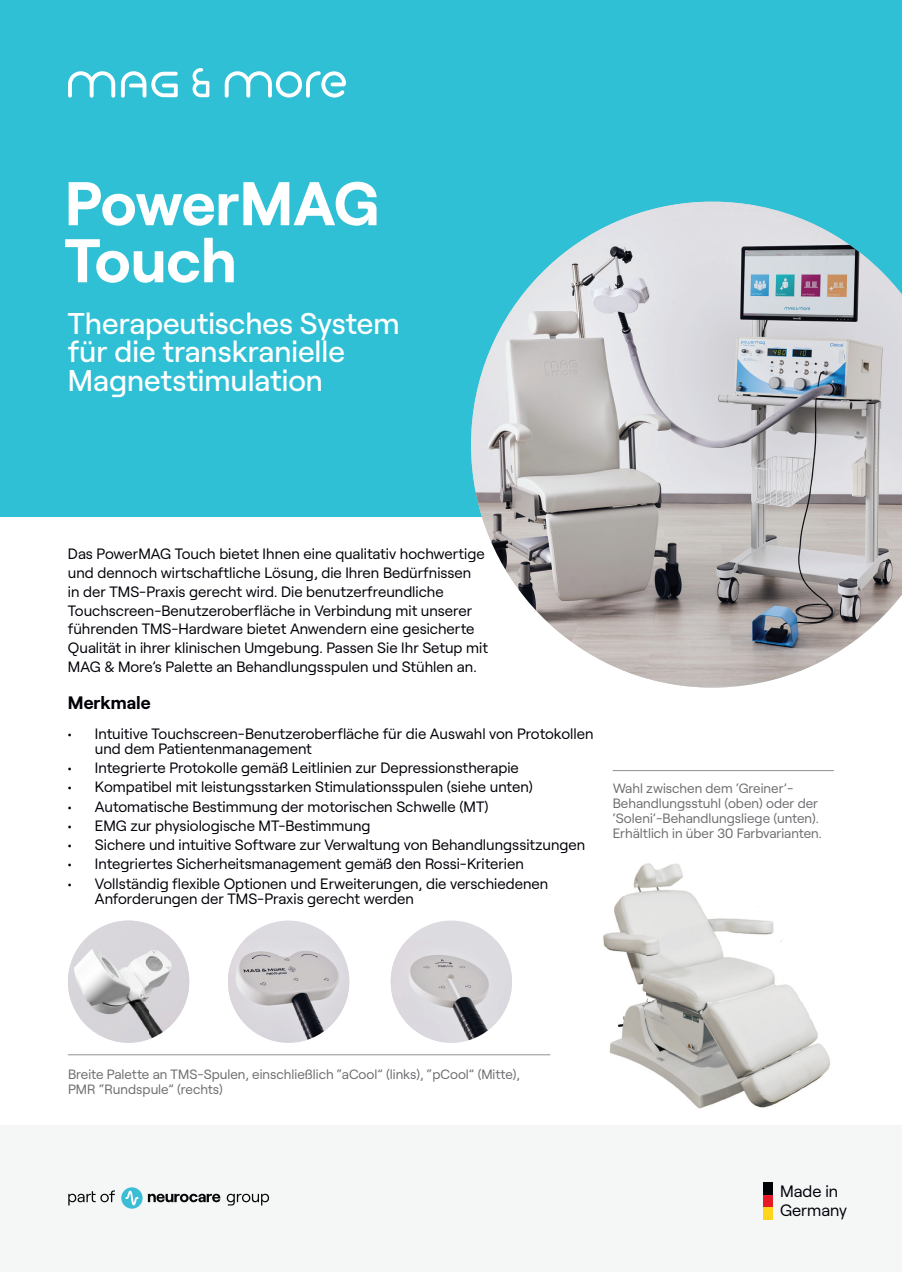
<style>
.page{position:relative;width:902px;height:1272px;background:#fff}
.page>*{position:absolute;margin:0;border:0;box-sizing:border-box;transform-origin:0 0}
.t1{font:700 61.5px/57px "Roobert";color:#fff}
.t2{font:500 30px/28px "Roobert";color:#fff}
.t3{font:700 18px "Roobert";color:#000008}
.t4{font:16.5px/18.8px "Roobert";color:#000008}
.t5{font:15px/18.8px "Roobert";color:#000008}
.t6{font:13.5px/15px "Roobert";color:#6c6d70}
</style>
<div class="page">
<div style="left:0;top:1125px;width:901px;height:146px;background:#f5f7f7"></div>
<div style="left:0;top:0;width:901px;height:516px;background:#30c0d5"></div>
<img style="left:471px;top:202px;width:430px;height:485px">
<img style="left:603px;top:863px;width:227px;height:246px">
<hr style="left:612px;top:770px;width:221px;height:1px;background:#909190">
<hr style="left:68px;top:1054px;width:482px;height:1px;background:#909190">
<svg style="left:68px;top:68px;width:278px;height:30px"></svg>
<div style="left:763px;top:1182px;width:10px;height:12px;background:#010407"></div>
<div style="left:763px;top:1194px;width:10px;height:13px;background:#e71b28"></div>
<div style="left:763px;top:1207px;width:10px;height:13px;background:#fed51d"></div>
<svg style="left:148px;top:1193px;width:72px;height:9px"></svg>
<div style="left:121px;top:1187px;width:22px;height:21px;background:#3bbdd6;border-radius:50%"></div>
<svg style="left:125px;top:1190px;width:13px;height:15px"></svg>
<svg style="left:227px;top:1193px;width:42px;height:12px"></svg>
<svg style="left:68px;top:1190px;width:47px;height:15px"></svg>
<svg style="left:68px;top:920px;width:121px;height:122px"></svg>
<img style="left:68px;top:920px;width:60px;height:53px">
<img style="left:149px;top:924px;width:40px;height:115px">
<img style="left:71px;top:1001px;width:57px;height:41px">
<div style="left:228px;top:920px;width:121px;height:122px;background:#dbdbe0;border-radius:50%"></div>
<img style="left:228px;top:935px;width:121px;height:107px">
<div style="left:390px;top:920px;width:122px;height:122px;background:#dbdbe0;border-radius:50%"></div>
<img style="left:390px;top:940px;width:122px;height:102px">
<h1 class="t1" style="left:65px;top:170px;width:316px">PowerMAG<br>Touch</h1>
<h2 class="t2" style="left:68px;top:307px;width:333px">Therapeutisches System für die transkranielle<br>Magnetstimulation</h2>
<p class="t5" style="left:68px;top:543px;width:421px">Das PowerMAG Touch bietet Ihnen eine qualitativ hochwertige und dennoch wirtschaftliche Lösung, die Ihren Bedürfnissen<br>in der TMS-Praxis gerecht wird. Die benutzerfreundliche Touchscreen-Benutzeroberfläche in Verbindung mit unserer führenden TMS-Hardware bietet Anwendern eine gesicherte Qualität in ihrer klinischen Umgebung. Passen Sie Ihr Setup mit MAG &amp; More’s Palette an Behandlungsspulen und Stühlen an.</p>
<p class="t3" style="left:68px;top:689px;width:84px">Merkmale</p>
<p class="t5" style="left:95px;top:724px;width:500px;line-height:15px;text-indent:-27px">• Intuitive Touchscreen-Benutzeroberfläche für die Auswahl von Protokollen und dem Patientenmanagement</p>
<p class="t5" style="left:68px;top:757px;width:452px">• Integrierte Protokolle gemäß Leitlinien zur Depressionstherapie</p>
<p class="t5" style="left:68px;top:776px;width:466px">• Kompatibel mit leistungsstarken Stimulationsspulen (siehe unten)</p>
<p class="t5" style="left:68px;top:795px;width:422px">• Automatische Bestimmung der motorischen Schwelle (MT)</p>
<p class="t5" style="left:68px;top:815px;width:304px">• EMG zur physiologische MT-Bestimmung</p>
<p class="t5" style="left:68px;top:834px;width:519px">• Sichere und intuitive Software zur Verwaltung von Behandlungssitzungen</p>
<p class="t5" style="left:68px;top:853px;width:457px">• Integriertes Sicherheitsmanagement gemäß den Rossi-Kriterien</p>
<p class="t5" style="left:95px;top:874px;width:455px;line-height:15px;text-indent:-27px">• Vollständig flexible Optionen und Erweiterungen, die verschiedenen<br>Anforderungen der TMS-Praxis gerecht werden</p>
<p class="t6" style="left:612px;top:779px;width:211px">Wahl zwischen dem ‘Greiner’- Behandlungsstuhl (oben) oder der ‘Soleni’-Behandlungsliege (unten).<br>Erhältlich in über 30 Farbvarianten.</p>
<p class="t6" style="left:68px;top:1065px;width:453px">Breite Palette an TMS-Spulen, einschließlich “aCool” (links), “pCool” (Mitte),<br>PMR “Rundspule” (rechts)</p>
<p class="t4" style="left:780px;top:1180px;width:69px">Made in<br>Germany</p>
</div>
